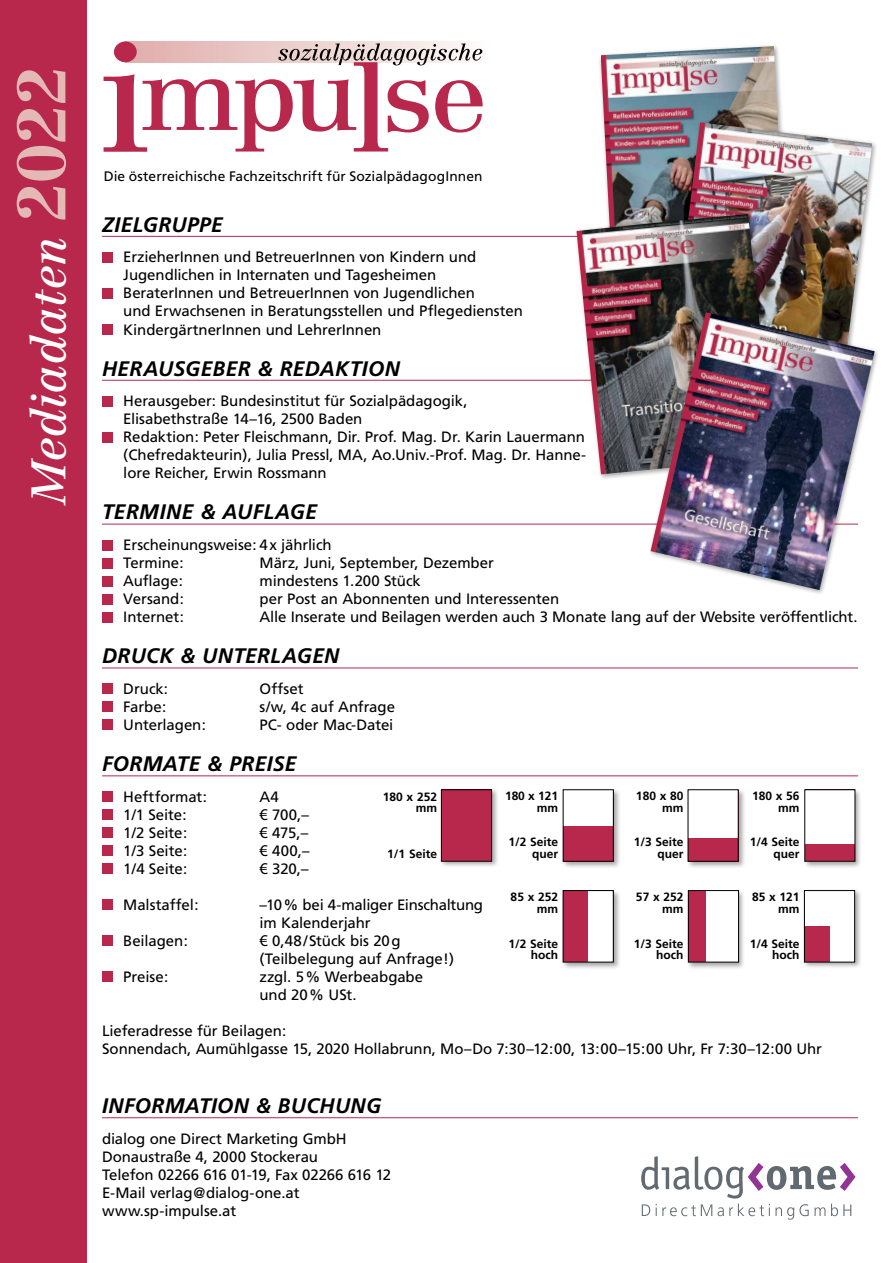
<style>
.page{position:relative;width:893px;height:1263px;background:#fff}
.page>*{position:absolute;margin:0;border:0;box-sizing:border-box;transform-origin:0 0}
.t1{font:italic 47.7px "Centennial";letter-spacing:-.005em;color:#fff}
.t2{font:italic 700 21px "Frutiger";letter-spacing:.015em;color:#000}
.t3{font:15px/18px "Frutiger";letter-spacing:-.01em;color:#000}
.t4{font:13.8px "Frutiger";letter-spacing:.005em;color:#000}
.t5{font:700 12px/11.6px "Frutiger";color:#000;text-align:right}
.s1{font-weight:700;font-style:normal;font-size:67.5px;color:#e3b8b5}
.s2{font-family:"Myriad Pro";font-size:16.5px}
</style>
<div class="page">
<hr style="left:102px;top:236px;width:756px;height:1px;background:#b7284c">
<hr style="left:102px;top:380px;width:756px;height:1px;background:#b7284c">
<hr style="left:102px;top:524px;width:756px;height:1px;background:#b7284c">
<hr style="left:102px;top:668px;width:756px;height:1px;background:#b7284c">
<hr style="left:102px;top:775px;width:756px;height:1px;background:#b7284c">
<hr style="left:102px;top:1117px;width:756px;height:1px;background:#b7284c">
<div style="left:102px;top:252px;width:10px;height:10px;background:#b7284c"></div>
<div style="left:102px;top:288px;width:10px;height:10px;background:#b7284c"></div>
<div style="left:102px;top:324px;width:10px;height:10px;background:#b7284c"></div>
<div style="left:102px;top:396px;width:10px;height:10px;background:#b7284c"></div>
<div style="left:102px;top:432px;width:10px;height:10px;background:#b7284c"></div>
<div style="left:102px;top:540px;width:10px;height:10px;background:#b7284c"></div>
<div style="left:102px;top:558px;width:10px;height:10px;background:#b7284c"></div>
<div style="left:102px;top:576px;width:10px;height:10px;background:#b7284c"></div>
<div style="left:102px;top:594px;width:10px;height:10px;background:#b7284c"></div>
<div style="left:102px;top:612px;width:10px;height:10px;background:#b7284c"></div>
<div style="left:102px;top:684px;width:10px;height:10px;background:#b7284c"></div>
<div style="left:102px;top:702px;width:10px;height:10px;background:#b7284c"></div>
<div style="left:102px;top:720px;width:10px;height:10px;background:#b7284c"></div>
<div style="left:102px;top:791px;width:10px;height:11px;background:#b7284c"></div>
<div style="left:102px;top:809px;width:10px;height:11px;background:#b7284c"></div>
<div style="left:102px;top:827px;width:10px;height:11px;background:#b7284c"></div>
<div style="left:102px;top:845px;width:10px;height:11px;background:#b7284c"></div>
<div style="left:102px;top:863px;width:10px;height:11px;background:#b7284c"></div>
<div style="left:102px;top:899px;width:10px;height:11px;background:#b7284c"></div>
<div style="left:102px;top:935px;width:10px;height:11px;background:#b7284c"></div>
<div style="left:102px;top:971px;width:10px;height:11px;background:#b7284c"></div>
<div style="left:0;top:0;width:87px;height:1263px;background:#b7284c"></div>
<svg style="left:129px;top:41px;width:335px;height:2px"></svg>
<svg style="left:114px;top:41px;width:23px;height:21px"></svg>
<svg style="left:104px;top:43px;width:379px;height:109px"></svg>
<div style="left:440px;top:788px;width:59px;height:81px;background:#000;opacity:.35"></div>
<div style="left:441px;top:789px;width:50px;height:72px;background:#b7284c"></div>
<div style="left:803px;top:788px;width:59px;height:81px;background:#000;opacity:.35"></div>
<div style="left:805px;top:790px;width:49px;height:71px;background:#b7284c"></div>
<div style="left:561px;top:788px;width:60px;height:81px;background:#000;opacity:.35"></div>
<div style="left:563px;top:790px;width:50px;height:71px;background:#b7284c"></div>
<div style="left:563px;top:790px;width:50px;height:36px;background:#fff"></div>
<div style="left:802px;top:889px;width:60px;height:81px;background:#000;opacity:.35"></div>
<div style="left:804px;top:890px;width:50px;height:72px;background:#fff"></div>
<div style="left:804px;top:926px;width:26px;height:36px;background:#b7284c"></div>
<div style="left:804px;top:790px;width:51px;height:54px;background:#fff"></div>
<div style="left:562px;top:889px;width:59px;height:81px;background:#000;opacity:.35"></div>
<div style="left:563px;top:890px;width:50px;height:72px;background:#b7284c"></div>
<div style="left:588px;top:891px;width:25px;height:71px;background:#fff"></div>
<div style="left:686px;top:889px;width:60px;height:81px;background:#000;opacity:.35"></div>
<div style="left:688px;top:890px;width:50px;height:72px;background:#fff"></div>
<div style="left:688px;top:891px;width:17px;height:71px;background:#b7284c"></div>
<div style="left:686px;top:789px;width:60px;height:81px;background:#000;opacity:.35"></div>
<div style="left:688px;top:790px;width:50px;height:72px;background:#b7284c"></div>
<div style="left:688px;top:789px;width:50px;height:49px;background:#fff"></div>
<div style="left:563px;top:789px;width:51px;height:73px;border:1px solid #000"></div>
<div style="left:688px;top:789px;width:51px;height:73px;border:1px solid #000"></div>
<div style="left:804px;top:789px;width:51px;height:73px;border:1px solid #000"></div>
<div style="left:441px;top:789px;width:51px;height:73px;border:1px solid #000"></div>
<div style="left:563px;top:890px;width:51px;height:72px;border:1px solid #000"></div>
<div style="left:688px;top:890px;width:51px;height:72px;border:1px solid #000"></div>
<div style="left:804px;top:890px;width:51px;height:72px;border:1px solid #000"></div>
<svg style="left:641px;top:1156px;width:214px;height:63px"></svg>
<img style="left:601px;top:46px;width:181px;height:165px">
<div style="left:667px;top:120px;width:211px;height:272px;background:#000;opacity:.35"></div>
<img style="left:670px;top:122px;width:202px;height:188px">
<div style="left:573px;top:211px;width:205px;height:269px;background:#000;opacity:.35"></div>
<img style="left:576px;top:214px;width:196px;height:260px">
<div style="left:648px;top:310px;width:232px;height:286px;background:#000;opacity:.35"></div>
<img style="left:651px;top:312px;width:224px;height:278px">
<h1 class="t1" style="left:20px;top:504px;width:439px;rotate:-90deg">Mediadaten <span class="s1">2022</span></h1>
<p class="t4" style="left:104px;top:168px;width:380px">Die österreichische Fachzeitschrift für SozialpädagogInnen</p>
<h2 class="t2" style="left:102px;top:212px;width:122px">ZIELGRUPPE</h2>
<p class="t3" style="left:123px;top:248px;width:401px">ErzieherInnen und BetreuerInnen von Kindern und Jugendlichen in Internaten und Tagesheimen BeraterInnen und BetreuerInnen von Jugendlichen<br>und Erwachsenen in Beratungsstellen und Pflegediensten KindergärtnerInnen und LehrerInnen</p>
<h2 class="t2" style="left:102px;top:356px;width:299px">HERAUSGEBER &amp; REDAKTION</h2>
<p class="t3" style="left:123px;top:392px;width:464px">Herausgeber: Bundesinstitut für Sozialpädagogik,<br>Elisabethstraße 14–16, 2500 Baden<br>Redaktion: Peter Fleischmann, Dir. Prof. Mag. Dr. Karin Lauermann (Chefredakteurin), Julia Pressl, MA, Ao.Univ.-Prof. Mag. Dr. Hanne&shy;lore Reicher, Erwin Rossmann</p>
<h2 class="t2" style="left:102px;top:500px;width:216px">TERMINE &amp; AUFLAGE</h2>
<p class="t3" style="left:123px;top:536px;width:210px">Erscheinungsweise: 4x jährlich<br>Termine:</p>
<p class="t3" style="left:260px;top:554px;width:236px">März, Juni, September, Dezember</p>
<p class="t3" style="left:123px;top:572px;width:61px">Auflage:</p>
<p class="t3" style="left:260px;top:572px;width:163px">mindestens 1.200 Stück</p>
<p class="t3" style="left:123px;top:590px;width:62px">Versand:</p>
<p class="t3" style="left:260px;top:590px;width:301px">per Post an Abonnenten und Interessenten</p>
<p class="t3" style="left:123px;top:608px;width:62px">Internet:</p>
<p class="t3" style="left:260px;top:608px;width:599px">Alle Inserate und Beilagen werden auch 3 Monate lang auf der Website veröffentlicht.</p>
<h2 class="t2" style="left:102px;top:644px;width:239px">DRUCK &amp; UNTERLAGEN</h2>
<p class="t3" style="left:123px;top:680px;width:46px">Druck:</p>
<p class="t3" style="left:260px;top:680px;width:46px">Offset</p>
<p class="t3" style="left:123px;top:698px;width:44px">Farbe:</p>
<p class="t3" style="left:260px;top:698px;width:137px">s/w, 4c auf Anfrage</p>
<p class="t3" style="left:123px;top:716px;width:84px">Unterlagen:</p>
<p class="t3" style="left:260px;top:716px;width:135px">PC- oder Mac-Datei</p>
<h2 class="t2" style="left:102px;top:751px;width:196px">FORMATE &amp; PREISE</h2>
<p class="t3" style="left:123px;top:788px;width:85px">Heftformat:</p>
<p class="t3" style="left:260px;top:788px;width:21px">A4</p>
<p class="t3" style="left:123px;top:806px;width:65px">1/1 Seite:</p>
<p class="t3" style="left:260px;top:806px;width:51px"><span class="s2">€</span> 700,–</p>
<p class="t3" style="left:123px;top:824px;width:65px">1/2 Seite:</p>
<p class="t3" style="left:260px;top:824px;width:50px"><span class="s2">€</span> 475,–</p>
<p class="t3" style="left:123px;top:842px;width:65px">1/3 Seite:</p>
<p class="t3" style="left:260px;top:842px;width:52px"><span class="s2">€</span> 400,–</p>
<p class="t3" style="left:123px;top:860px;width:65px">1/4 Seite:</p>
<p class="t3" style="left:260px;top:860px;width:51px"><span class="s2">€</span> 320,–</p>
<p class="t3" style="left:123px;top:896px;width:77px">Malstaffel:</p>
<p class="t3" style="left:260px;top:896px;width:225px">–10% bei 4-maliger Einschaltung im Kalenderjahr</p>
<p class="t3" style="left:123px;top:932px;width:66px">Beilagen:</p>
<p class="t3" style="left:260px;top:932px;width:196px"><span class="s2">€</span> 0,48/Stück bis 20g (Teilbelegung auf Anfrage!)</p>
<p class="t3" style="left:123px;top:968px;width:46px">Preise:</p>
<p class="t3" style="left:260px;top:968px;width:165px">zzgl. 5% Werbeabgabe und 20% USt.</p>
<p class="t3" style="left:102px;top:1022px;width:722px">Lieferadresse für Beilagen:<br>Sonnendach, Aumühlgasse 15, 2020 Hollabrunn, Mo–Do 7:30–12:00, 13:00–15:00 Uhr, Fr 7:30–12:00 Uhr</p>
<p class="t5" style="left:636px;top:790px;width:49px">180 x 80 mm</p>
<p class="t5" style="left:634px;top:836px;width:51px">1/3 Seite quer</p>
<p class="t5" style="left:505px;top:790px;width:54px">180 x 121 mm</p>
<p class="t5" style="left:508px;top:836px;width:51px">1/2 Seite quer</p>
<p class="t5" style="left:752px;top:790px;width:49px">180 x 56 mm</p>
<p class="t5" style="left:750px;top:836px;width:51px">1/4 Seite quer</p>
<p class="t5" style="left:383px;top:791px;width:56px">180 x 252 mm</p>
<p class="t5" style="left:387px;top:848px;width:51px">1/1 Seite</p>
<p class="t5" style="left:511px;top:891px;width:49px">85 x 252 mm</p>
<p class="t5" style="left:508px;top:937px;width:51px">1/2 Seite hoch</p>
<p class="t5" style="left:636px;top:891px;width:49px">57 x 252 mm</p>
<p class="t5" style="left:634px;top:937px;width:51px">1/3 Seite hoch</p>
<p class="t5" style="left:752px;top:891px;width:49px">85 x 121 mm</p>
<p class="t5" style="left:750px;top:937px;width:51px">1/4 Seite hoch</p>
<h2 class="t2" style="left:102px;top:1093px;width:281px">INFORMATION &amp; BUCHUNG</h2>
<p class="t3" style="left:102px;top:1129px;width:291px">dialog one Direct Marketing GmbH<br>Donaustraße 4, 2000 Stockerau<br>Telefon 02266 616 01-19, Fax 02266 616 12<br>E-Mail verlag@dialog-one.at www.sp-impulse.at</p>
</div>
